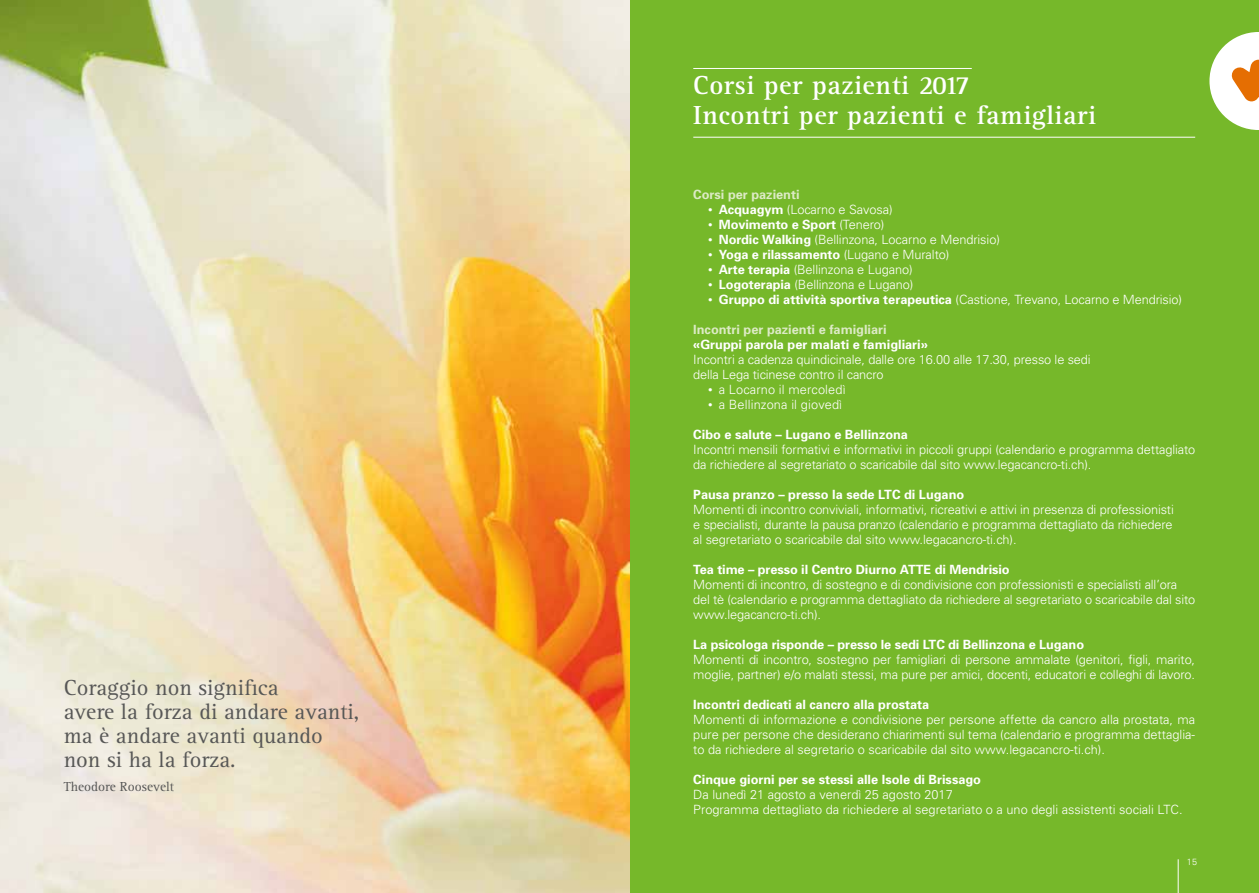
<style>
.page{position:relative;width:1259px;height:893px;background:#fff}
.page>*{position:absolute;margin:0;border:0;box-sizing:border-box;transform-origin:0 0}
.t1{font:700 27px/30px "Rotis Serif";letter-spacing:.02em;color:#fff}
.t2{font:22.5px/24px "Rotis Serif";color:#575756}
.t3{font:13.5px "Rotis Serif";color:#575756}
.t4{font:300 12.75px/15px "Univers";letter-spacing:-.01em;color:#fff}
.t5{font:700 12.75px "Univers";color:#fff}
.t6{font:700 12.75px "Univers";color:#dceac5}
.t7{font:300 12.75px "Univers";letter-spacing:.01em;color:#fff}
.t8{font:300 9px "Univers";color:#fff}
.s1{font-size:9px}
.s2{font-weight:700}
.s3{font-weight:300;font-size:9px}
.s4{font-weight:300}
</style>
<div class="page">
<div style="left:629px;top:0;width:630px;height:893px;background:#76b82a"></div>
<hr style="left:693px;top:68px;width:278px;height:1px;background:#fff">
<hr style="left:693px;top:137px;width:502px;height:1px;background:#fff">
<svg style="left:1209px;top:32px;width:50px;height:98px"></svg>
<hr style="left:1178px;top:859px;width:1px;height:34px;background:#fff">
<img style="left:0;top:0;width:629px;height:893px">
<h2 class="t2" style="left:64px;top:676px;width:297px">Coraggio non significa<br>avere la forza di andare avanti, ma è andare avanti quando non si ha la forza.</h2>
<p class="t3" style="left:64px;top:779px;width:112px">Theodore Roosevelt</p>
<h1 class="t1" style="left:693px;top:71px;width:404px">Corsi per pazienti 2017<br>Incontri per pazienti e famigliari</h1>
<p class="t6" style="left:693px;top:186px;width:108px">Corsi per pazienti</p>
<p class="t4" style="left:708px;top:202px;width:186px"><span class="s1">•</span> <span class="s2">Acquagym</span> (Locarno e Savosa)</p>
<p class="t5" style="left:708px;top:216px;width:178px"><span class="s3">•</span> Movimento e Sport <span class="s4">(Tenero)</span></p>
<p class="t4" style="left:708px;top:232px;width:293px"><span class="s1">•</span> <span class="s2">Nordic Walking</span> (Bellinzona, Locarno e Mendrisio)</p>
<p class="t5" style="left:708px;top:246px;width:243px"><span class="s3">•</span> Yoga e rilassamento <span class="s4">(Lugano e Muralto)</span></p>
<p class="t4" style="left:708px;top:262px;width:206px"><span class="s1">•</span> <span class="s2">Arte terapia</span> (Bellinzona e Lugano)</p>
<p class="t4" style="left:708px;top:277px;width:207px"><span class="s1">•</span> <span class="s2">Logoterapia</span> (Bellinzona e Lugano)</p>
<p class="t4" style="left:708px;top:292px;width:475px"><span class="s1">•</span> <span class="s2">Gruppo di attività sportiva terapeutica</span> (Castione, Trevano, Locarno e Mendrisio)</p>
<p class="t6" style="left:693px;top:321px;width:195px">Incontri per pazienti e famigliari</p>
<p class="t5" style="left:693px;top:336px;width:236px">«Gruppi parola per malati e famigliari»</p>
<p class="t4" style="left:693px;top:352px;width:399px">Incontri a cadenza quindicinale, dalle ore 16.00 alle 17.30, presso le sedi della Lega ticinese contro il cancro</p>
<p class="t7" style="left:708px;top:382px;width:139px"><span class="s1">•</span> a Locarno il mercoledì</p>
<p class="t7" style="left:708px;top:397px;width:135px"><span class="s1">•</span> a Bellinzona il giovedì</p>
<p class="t5" style="left:693px;top:426px;width:216px">Cibo e salute – Lugano e Bellinzona</p>
<p class="t4" style="left:693px;top:442px;width:503px">Incontri mensili formativi e informativi in piccoli gruppi (calendario e programma dettagliato da richiedere al segretariato o scaricabile dal sito www.legacancro-ti.ch).</p>
<p class="t5" style="left:693px;top:486px;width:272px">Pausa pranzo – presso la sede LTC di Lugano</p>
<p class="t4" style="left:693px;top:502px;width:482px;text-align:justify">Momenti di incontro conviviali, informativi, ricreativi e attivi in presenza di professionisti e specialisti, durante la pausa pranzo (calendario e programma dettagliato da richiedere al segretariato o scaricabile dal sito www.legacancro-ti.ch).</p>
<p class="t5" style="left:693px;top:561px;width:318px">Tea time – presso il Centro Diurno ATTE di Mendrisio</p>
<p class="t4" style="left:693px;top:577px;width:503px">Momenti di incontro, di sostegno e di condivisione con professionisti e specialisti all’ora del tè (calendario e programma dettagliato da richiedere al segretariato o scaricabile dal sito www.legacancro-ti.ch).</p>
<p class="t5" style="left:693px;top:636px;width:392px">La psicologa risponde – presso le sedi LTC di Bellinzona e Lugano</p>
<p class="t4" style="left:693px;top:652px;width:503px">Momenti di incontro, sostegno per famigliari di persone ammalate (genitori, figli, marito, moglie, partner) e/o malati stessi, ma pure per amici, docenti, educatori e colleghi di lavoro.</p>
<p class="t5" style="left:693px;top:696px;width:237px">Incontri dedicati al cancro alla prostata</p>
<p class="t4" style="left:693px;top:712px;width:503px;text-align:justify">Momenti di informazione e condivisione per persone affette da cancro alla prostata, ma pure per persone che desiderano chiarimenti sul tema (calendario e programma dettaglia&shy;to da richiedere al segretario o scaricabile dal sito www.legacancro-ti.ch).</p>
<p class="t5" style="left:693px;top:771px;width:289px">Cinque giorni per se stessi alle Isole di Brissago</p>
<p class="t4" style="left:693px;top:787px;width:491px">Da lunedì 21 agosto a venerdì 25 agosto 2017<br>Programma dettagliato da richiedere al segretariato o a uno degli assistenti sociali LTC.</p>
<p class="t8" style="left:1187px;top:857px;width:12px">15</p>
</div>
